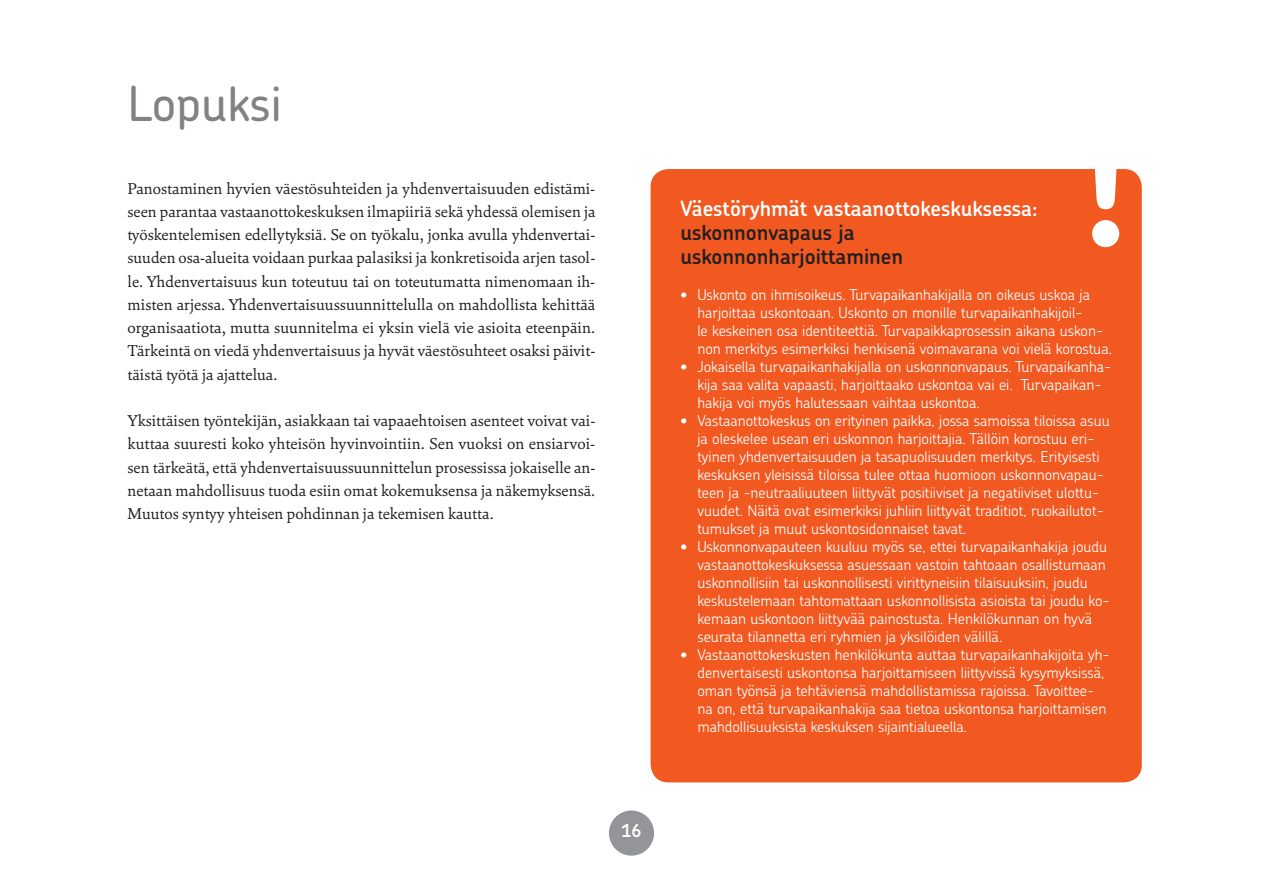
<style>
.page{position:relative;width:1263px;height:893px;background:#fff}
.page>*{position:absolute;margin:0;border:0;box-sizing:border-box;transform-origin:0 0}
.t1{font:800 150px "Chevin";color:#fff}
.otsikko_1{font:500 48px "Chevin";color:#808285}
.kuvatext_ei_rivitys{font:600 21px/24px "Chevin";color:#231f20}
.t2{font:600 18px "Chevin";color:#fff}
.leipä{font:15.75px/23.2px "Cala";color:#231f20;text-align:justify}
.t3{font:300 15px/18px "Chevin";color:#fff}
.s1{color:#fff}
</style>
<div class="page">
<div style="left:609px;top:810px;width:45px;height:46px;background:#939598;border-radius:50%"></div>
<div style="left:651px;top:169px;width:491px;height:613px;background:#f15921;border-radius:18px"></div>
<p class="otsikko_1" style="left:128px;top:73px;width:156px">Lopuksi</p>
<p class="leipä" style="left:128px;top:176px;width:469px">Panostaminen hyvien väestösuhteiden ja yhdenvertaisuuden edistämi&shy;seen parantaa vastaanottokeskuksen ilmapiiriä sekä yhdessä olemisen ja työskentelemisen edellytyksiä. Se on työkalu, jonka avulla yhdenvertai&shy;suuden osa-alueita voidaan purkaa palasiksi ja konkretisoida arjen tasol&shy;le. Yhdenvertaisuus kun toteutuu tai on toteutumatta nimenomaan ih&shy;misten arjessa. Yhdenvertaisuussuunnittelulla on mahdollista kehittää organisaatiota, mutta suunnitelma ei yksin vielä vie asioita eteenpäin.<br>Tärkeintä on viedä yhdenvertaisuus ja hyvät väestösuhteet osaksi päivit&shy;täistä työtä ja ajattelua.</p>
<p class="leipä" style="left:128px;top:409px;width:469px">Yksittäisen työntekijän, asiakkaan tai vapaaehtoisen asenteet voivat vai&shy;kuttaa suuresti koko yhteisön hyvinvointiin. Sen vuoksi on ensiarvoi&shy;sen tärkeätä, että yhdenvertaisuussuunnittelun prosessissa jokaiselle an&shy;netaan mahdollisuus tuoda esiin omat kokemuksensa ja näkemyksensä.<br>Muutos syntyy yhteisen pohdinnan ja tekemisen kautta.</p>
<p class="t2" style="left:621px;top:819px;width:22px">16</p>
<p class="t1" style="left:1080px;top:93px;width:51px">!</p>
<p class="kuvatext_ei_rivitys" style="left:680px;top:196px;width:359px"><span class="s1">Väestöryhmät vastaanottokeskuksessa: </span>uskonnonvapaus ja uskonnonharjoittaminen</p>
<p class="t3" style="left:697px;top:285px;width:416px;text-indent:-17px">• Uskonto on ihmisoikeus. Turvapaikanhakijalla on oikeus uskoa ja harjoittaa uskontoaan. Uskonto on monille turvapaikanhakijoil-<br>le keskeinen osa identiteettiä. Turvapaikkaprosessin aikana uskon&shy;non merkitys esimerkiksi henkisenä voimavarana voi vielä korostua.</p>
<p class="t3" style="left:697px;top:357px;width:415px;text-indent:-17px">• Jokaisella turvapaikanhakijalla on uskonnonvapaus. Turvapaikanha&shy;kija saa valita vapaasti, harjoittaako uskontoa vai ei. Turvapaikan&shy;hakija voi myös halutessaan vaihtaa uskontoa.</p>
<p class="t3" style="left:697px;top:411px;width:414px;text-indent:-17px">• Vastaanottokeskus on erityinen paikka, jossa samoissa tiloissa asuu ja oleskelee usean eri uskonnon harjoittajia. Tällöin korostuu eri&shy;tyinen yhdenvertaisuuden ja tasapuolisuuden merkitys. Erityisesti keskuksen yleisissä tiloissa tulee ottaa huomioon uskonnonvapau&shy;teen ja -neutraaliuuteen liittyvät positiiviset ja negatiiviset ulottu&shy;vuudet. Näitä ovat esimerkiksi juhliin liittyvät traditiot, ruokailutot&shy;tumukset ja muut uskontosidonnaiset tavat.</p>
<p class="t3" style="left:697px;top:537px;width:414px;text-indent:-17px">• Uskonnonvapauteen kuuluu myös se, ettei turvapaikanhakija joudu vastaanottokeskuksessa asuessaan vastoin tahtoaan osallistumaan uskonnollisiin tai uskonnollisesti virittyneisiin tilaisuuksiin, joudu keskustelemaan tahtomattaan uskonnollisista asioista tai joudu ko&shy;kemaan uskontoon liittyvää painostusta. Henkilökunnan on hyvä seurata tilannetta eri ryhmien ja yksilöiden välillä.</p>
<p class="t3" style="left:697px;top:645px;width:414px;text-indent:-17px">• Vastaanottokeskusten henkilökunta auttaa turvapaikanhakijoita yh&shy;denvertaisesti uskontonsa harjoittamiseen liittyvissä kysymyksissä, oman työnsä ja tehtäviensä mahdollistamissa rajoissa. Tavoittee&shy;na on, että turvapaikanhakija saa tietoa uskontonsa harjoittamisen mahdollisuuksista keskuksen sijaintialueella.</p>
</div>
